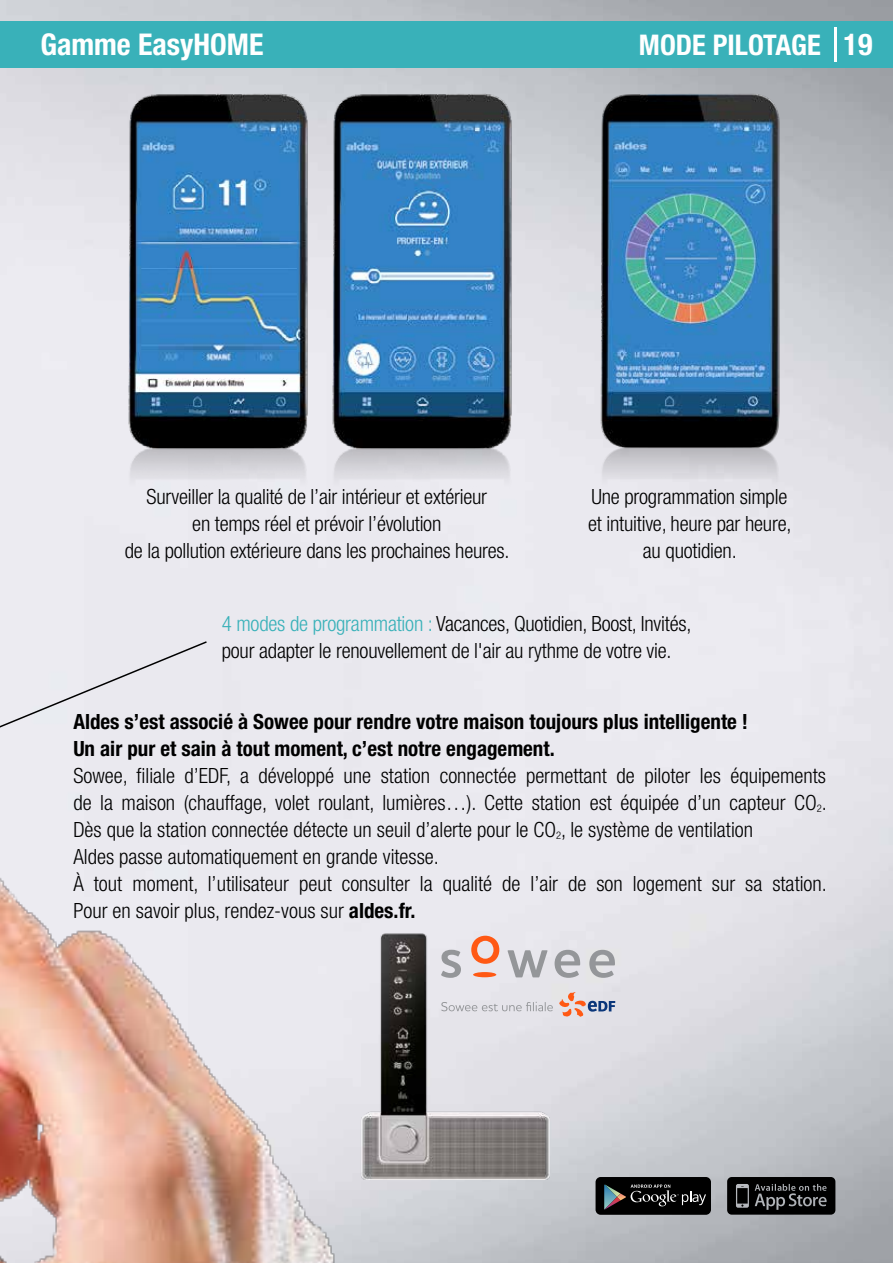
<style>
.page{position:relative;width:893px;height:1263px;background:#fff}
.page>*{position:absolute;margin:0;border:0;box-sizing:border-box;transform-origin:0 0}
.t1{font:700 condensed 30px "Helvetica Neue LT Std";color:#fff}
.t2{font:700 condensed 28.5px "Helvetica Neue LT Std";color:#fff}
.t3{font:300 condensed 21px/27px "Helvetica Neue";color:#000}
.t4{font:300 condensed 21px/27px "Helvetica Neue LT Std";letter-spacing:-.01em;color:#000;text-align:center}
.t5{font:700 condensed 21px/27px "Helvetica Neue";color:#000}
.s1{color:#39b1b9}
.s2{font-weight:700}
</style>
<div class="page">
<img style="left:0;top:0;width:893px;height:1263px">
<img style="left:0;top:376px;width:379px;height:887px">
<img style="left:567px;top:76px;width:268px;height:439px">
<div style="left:0;top:640px;width:208px;height:174px;background:#eae9ef"></div>
<svg style="left:727px;top:1177px;width:108px;height:38px;background:#1e1e1f"></svg>
<div style="left:596px;top:1177px;width:115px;height:38px;background:#000;border-radius:5px"></div>
<svg style="left:604px;top:1184px;width:102px;height:25px"></svg>
<img style="left:72px;top:76px;width:204px;height:439px">
<img style="left:276px;top:76px;width:291px;height:439px">
<div style="left:0;top:21px;width:893px;height:47px;background:#39b1b9"></div>
<hr style="left:834px;top:27px;width:2px;height:34px;background:#fff">
<img style="left:304px;top:904px;width:317px;height:304px">
<svg style="left:441px;top:950px;width:20px;height:28px"></svg>
<svg style="left:471px;top:936px;width:28px;height:28px"></svg>
<svg style="left:507px;top:950px;width:41px;height:27px"></svg>
<svg style="left:555px;top:950px;width:25px;height:28px"></svg>
<svg style="left:589px;top:950px;width:26px;height:28px"></svg>
<div style="left:473px;top:972px;width:23px;height:5px;background:#ff5914;border-radius:50%"></div>
<svg style="left:559px;top:992px;width:56px;height:25px"></svg>
<svg style="left:441px;top:1002px;width:112px;height:9px"></svg>
<h1 class="t1" style="left:40px;top:26px;width:225px">Gamme EasyHOME</h1>
<h1 class="t1" style="left:844px;top:26px;width:30px">19</h1>
<h2 class="t2" style="left:639px;top:27px;width:183px">MODE PILOTAGE</h2>
<p class="t4" style="left:125px;top:482px;width:386px">Surveiller la qualité de l’air intérieur et extérieur<br>en temps réel et prévoir l’évolution<br>de la pollution extérieure dans les prochaines heures.</p>
<p class="t4" style="left:588px;top:482px;width:205px">Une programmation simple et intuitive, heure par heure, au quotidien.</p>
<p class="t4" style="left:222px;top:610px;width:471px;text-align:left"><span class="s1">4 modes de programmation :</span> Vacances, Quotidien, Boost, Invités, pour adapter le renouvellement de l'air au rythme de votre vie.</p>
<p class="t5" style="left:73px;top:707px;width:676px">Aldes s’est associé à Sowee pour rendre votre maison toujours plus intelligente !<br>Un air pur et sain à tout moment, c’est notre engagement.</p>
<p class="t3" style="left:73px;top:762px;width:755px">Sowee, filiale d’EDF, a développé une station connectée permettant de piloter les équipements de la maison (chauffage, volet roulant, lumières…). Cette station est équipée d’un capteur CO<sub>2</sub>.<br>Dès que la station connectée détecte un seuil d’alerte pour le CO<sub>2</sub>, le système de ventilation<br>Aldes passe automatiquement en grande vitesse.<br>À tout moment, l’utilisateur peut consulter la qualité de l’air de son logement sur sa station.<br>Pour en savoir plus, rendez-vous sur <span class="s2">aldes.fr.</span></p>
</div>
